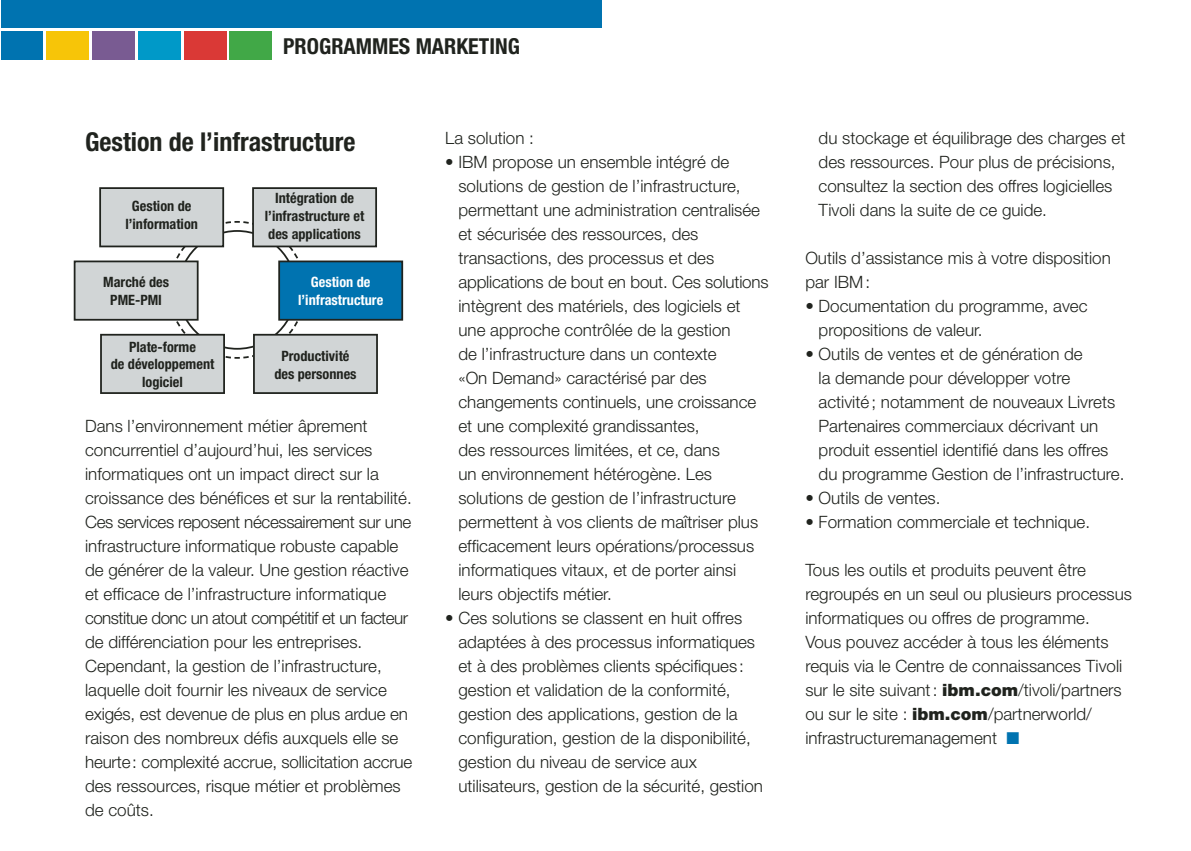
<style>
.page{position:relative;width:1191px;height:851px;background:#fff}
.page>*{position:absolute;margin:0;border:0;box-sizing:border-box;transform-origin:0 0}
.t1{font:700 condensed 26px "Helvetica Neue";color:#20231e}
.t2{font:700 condensed 22px "Helvetica Neue";color:#20231e}
.t3{font:300 17px/24px "Helvetica Neue";color:#20231e}
.t4{font:700 condensed 14.2px/17.8px "Helvetica Neue";color:#20231e;text-align:center}
.t5{font:700 condensed 14.2px/17.8px "Helvetica Neue";color:#fff;text-align:center}
.s1{font-weight:900}
.s2{color:#0073b0}
</style>
<div class="page">
<svg style="left:167px;top:220px;width:140px;height:139px"></svg>
<div style="left:100px;top:188px;width:123px;height:58px;background:#d1d5d6"></div>
<div style="left:99px;top:187px;width:125px;height:60px;border:2px solid #20231e"></div>
<div style="left:253px;top:188px;width:123px;height:58px;background:#d1d5d6"></div>
<div style="left:252px;top:187px;width:125px;height:60px;border:2px solid #20231e"></div>
<div style="left:279px;top:261px;width:123px;height:59px;background:#0073b0"></div>
<div style="left:278px;top:260px;width:125px;height:60px;border:2px solid #20231e"></div>
<div style="left:254px;top:335px;width:123px;height:58px;background:#d1d5d6"></div>
<div style="left:253px;top:334px;width:125px;height:60px;border:2px solid #20231e"></div>
<div style="left:101px;top:335px;width:123px;height:58px;background:#d1d5d6"></div>
<div style="left:100px;top:334px;width:125px;height:60px;border:2px solid #20231e"></div>
<div style="left:75px;top:261px;width:123px;height:59px;background:#d1d5d6"></div>
<div style="left:74px;top:260px;width:125px;height:60px;border:2px solid #20231e"></div>
<div style="left:1px;top:0;width:601px;height:28px;background:#0073b0"></div>
<div style="left:92px;top:32px;width:42px;height:28px;background:#795b92"></div>
<div style="left:138px;top:32px;width:42px;height:28px;background:#0099c8"></div>
<div style="left:184px;top:32px;width:42px;height:28px;background:#da3936"></div>
<div style="left:230px;top:32px;width:42px;height:28px;background:#41a847"></div>
<div style="left:46px;top:32px;width:42px;height:28px;background:#f7c508"></div>
<div style="left:1px;top:32px;width:42px;height:28px;background:#0073b0"></div>
<p class="t2" style="left:283px;top:39px;width:238px">PROGRAMMES MARKETING</p>
<h1 class="t1" style="left:85px;top:132px;width:272px">Gestion de l’infrastructure</h1>
<p class="t4" style="left:125px;top:198px;width:74px">Gestion de l’information</p>
<p class="t4" style="left:265px;top:190px;width:101px">Intégration de l’infrastructure et des applications</p>
<p class="t5" style="left:298px;top:274px;width:87px">Gestion de l’infrastructure</p>
<p class="t4" style="left:103px;top:274px;width:67px">Marché des<br>PME-PMI</p>
<p class="t4" style="left:111px;top:339px;width:105px">Plate-forme<br>de développement logiciel</p>
<p class="t4" style="left:274px;top:348px;width:84px">Productivité des personnes</p>
<p class="t3" style="left:85px;top:415px;width:329px">Dans l’environnement métier âprement concurrentiel d’aujourd’hui, les services informatiques ont un impact direct sur la croissance des bénéfices et sur la rentabilité.<br>Ces services reposent nécessairement sur une infrastructure informatique robuste capable de générer de la valeur. Une gestion réactive et efficace de l’infrastructure informatique constitue donc un atout compétitif et un facteur de différenciation pour les entreprises.<br>Cependant, la gestion de l’infrastructure, laquelle doit fournir les niveaux de service exigés, est devenue de plus en plus ardue en raison des nombreux défis auxquels elle se heurte : complexité accrue, sollicitation accrue des ressources, risque métier et problèmes de coûts.</p>
<p class="t3" style="left:445px;top:127px;width:90px">La solution :</p>
<p class="t3" style="left:458px;top:151px;width:312px;text-indent:-13px">• IBM propose un ensemble intégré de solutions de gestion de l’infrastructure, permettant une administration centralisée et sécurisée des ressources, des transactions, des processus et des applications de bout en bout. Ces solutions intègrent des matériels, des logiciels et une approche contrôlée de la gestion<br>de l’infrastructure dans un contexte<br>«On Demand» caractérisé par des changements continuels, une croissance et une complexité grandissantes,<br>des ressources limitées, et ce, dans<br>un environnement hétérogène. Les solutions de gestion de l’infrastructure permettent à vos clients de maîtriser plus efficacement leurs opérations/processus informatiques vitaux, et de porter ainsi leurs objectifs métier.</p>
<p class="t3" style="left:458px;top:607px;width:306px;text-indent:-13px">• Ces solutions se classent en huit offres adaptées à des processus informatiques et à des problèmes clients spécifiques : gestion et validation de la conformité, gestion des applications, gestion de la configuration, gestion de la disponibilité, gestion du niveau de service aux utilisateurs, gestion de la sécurité, gestion</p>
<p class="t3" style="left:818px;top:127px;width:308px">du stockage et équilibrage des charges et des ressources. Pour plus de précisions, consultez la section des offres logicielles Tivoli dans la suite de ce guide.</p>
<p class="t3" style="left:805px;top:247px;width:307px">Outils d’assistance mis à votre disposition par IBM :</p>
<p class="t3" style="left:818px;top:295px;width:270px;text-indent:-13px">• Documentation du programme, avec propositions de valeur.</p>
<p class="t3" style="left:818px;top:343px;width:307px;text-indent:-13px">• Outils de ventes et de génération de<br>la demande pour développer votre activité ; notamment de nouveaux Livrets Partenaires commerciaux décrivant un produit essentiel identifié dans les offres du programme Gestion de l’infrastructure.</p>
<p class="t3" style="left:805px;top:487px;width:137px">• Outils de ventes.</p>
<p class="t3" style="left:805px;top:511px;width:286px">• Formation commerciale et technique.</p>
<p class="t3" style="left:805px;top:559px;width:328px">Tous les outils et produits peuvent être regroupés en un seul ou plusieurs processus informatiques ou offres de programme.<br>Vous pouvez accéder à tous les éléments requis via le Centre de connaissances Tivoli sur le site suivant : <span class="s1">ibm.com</span>/tivoli/partners ou sur le site : <span class="s1">ibm.com</span>/partnerworld/ infrastructuremanagement <span class="s2">■</span></p>
</div>
